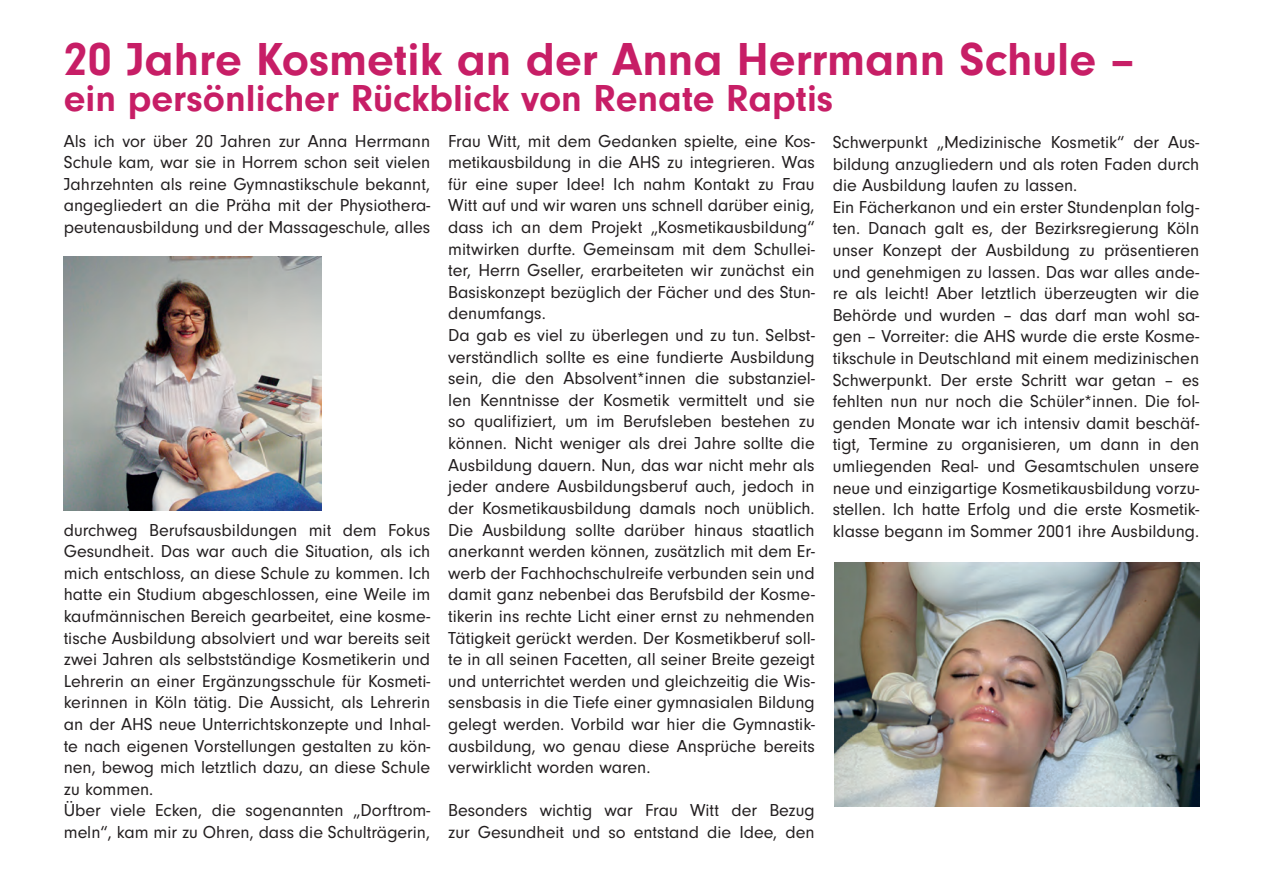
<style>
.page{position:relative;width:1263px;height:893px;background:#fff}
.page>*{position:absolute;margin:0;border:0;box-sizing:border-box;transform-origin:0 0}
.t1{font:700 48px "Neuzeit Gro";color:#c71e66}
.t2{font:700 39px "Neuzeit Gro";color:#c71e66}
.t3{font:18px/21.6px "Neuzeit Gro";color:#231f20}
</style>
<div class="page">
<img style="left:64px;top:257px;width:257px;height:253px">
<img style="left:834px;top:563px;width:366px;height:243px">
<h1 class="t1" style="left:64px;top:32px;width:1072px">20 Jahre Kosmetik an der Anna Herrmann Schule –</h1>
<h2 class="t2" style="left:64px;top:76px;width:771px">ein persönlicher Rückblick von Renate Raptis</h2>
<p class="t3" style="left:64px;top:130px;width:368px;text-align:justify">Als ich vor über 20 Jahren zur Anna Herrmann Schule kam, war sie in Horrem schon seit vielen Jahrzehnten als reine Gymnastikschule bekannt, angegliedert an die Präha mit der Physiothera&shy;peutenausbildung und der Massageschule, alles</p>
<p class="t3" style="left:64px;top:519px;width:368px">durchweg Berufsausbildungen mit dem Fokus Gesundheit. Das war auch die Situation, als ich mich entschloss, an diese Schule zu kommen. Ich hatte ein Studium abgeschlossen, eine Weile im kaufmännischen Bereich gearbeitet, eine kosme&shy;tische Ausbildung absolviert und war bereits seit zwei Jahren als selbstständige Kosmetikerin und Lehrerin an einer Ergänzungsschule für Kosmeti&shy;kerinnen in Köln tätig. Die Aussicht, als Lehrerin an der AHS neue Unterrichtskonzepte und Inhal&shy;te nach eigenen Vorstellungen gestalten zu kön&shy;nen, bewog mich letztlich dazu, an diese Schule zu kommen.<br>Über viele Ecken, die sogenannten „Dorftrom&shy;meln“, kam mir zu Ohren, dass die Schulträgerin,</p>
<p class="t3" style="left:448px;top:130px;width:368px">Frau Witt, mit dem Gedanken spielte, eine Kos&shy;metikausbildung in die AHS zu integrieren. Was für eine super Idee! Ich nahm Kontakt zu Frau Witt auf und wir waren uns schnell darüber einig, dass ich an dem Projekt „Kosmetikausbildung“ mitwirken durfte. Gemeinsam mit dem Schullei&shy;ter, Herrn Gseller, erarbeiteten wir zunächst ein Basiskonzept bezüglich der Fächer und des Stun&shy;denumfangs.<br>Da gab es viel zu überlegen und zu tun. Selbst&shy;verständlich sollte es eine fundierte Ausbildung sein, die den Absolvent*innen die substanziel&shy;len Kenntnisse der Kosmetik vermittelt und sie so qualifiziert, um im Berufsleben bestehen zu können. Nicht weniger als drei Jahre sollte die Ausbildung dauern. Nun, das war nicht mehr als jeder andere Ausbildungsberuf auch, jedoch in der Kosmetikausbildung damals noch unüblich.<br>Die Ausbildung sollte darüber hinaus staatlich anerkannt werden können, zusätzlich mit dem Er&shy;werb der Fachhochschulreife verbunden sein und damit ganz nebenbei das Berufsbild der Kosme&shy;tikerin ins rechte Licht einer ernst zu nehmenden Tätigkeit gerückt werden. Der Kosmetikberuf soll&shy;te in all seinen Facetten, all seiner Breite gezeigt und unterrichtet werden und gleichzeitig die Wis&shy;sensbasis in die Tiefe einer gymnasialen Bildung gelegt werden. Vorbild war hier die Gymnastik&shy;ausbildung, wo genau diese Ansprüche bereits verwirklicht worden waren.</p>
<p class="t3" style="left:448px;top:800px;width:368px">Besonders wichtig war Frau Witt der Bezug zur Gesundheit und so entstand die Idee, den</p>
<p class="t3" style="left:833px;top:132px;width:368px">Schwerpunkt „Medizinische Kosmetik“ der Aus&shy;bildung anzugliedern und als roten Faden durch die Ausbildung laufen zu lassen.<br>Ein Fächerkanon und ein erster Stundenplan folg&shy;ten. Danach galt es, der Bezirksregierung Köln unser Konzept der Ausbildung zu präsentieren und genehmigen zu lassen. Das war alles ande&shy;re als leicht! Aber letztlich überzeugten wir die Behörde und wurden – das darf man wohl sa&shy;gen – Vorreiter: die AHS wurde die erste Kosme&shy;tikschule in Deutschland mit einem medizinischen Schwerpunkt. Der erste Schritt war getan – es fehlten nun nur noch die Schüler*innen. Die fol&shy;genden Monate war ich intensiv damit beschäf&shy;tigt, Termine zu organisieren, um dann in den umliegenden Real- und Gesamtschulen unsere neue und einzigartige Kosmetikausbildung vorzu&shy;stellen. Ich hatte Erfolg und die erste Kosmetik&shy;klasse begann im Sommer 2001 ihre Ausbildung.</p>
</div>
